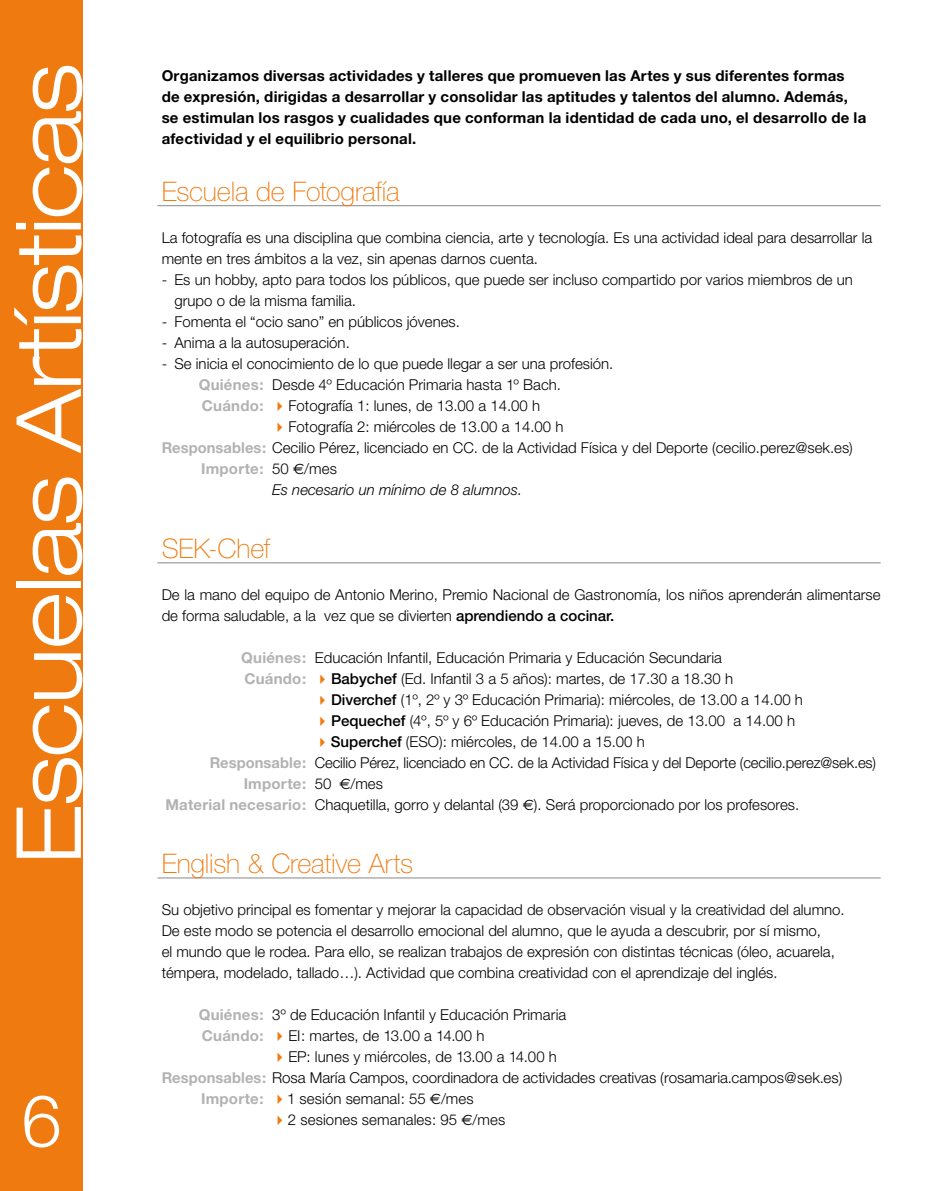
<style>
.page{position:relative;width:936px;height:1191px;background:#fff}
.page>*{position:absolute;margin:0;border:0;box-sizing:border-box;transform-origin:0 0}
.t1{font:300 expanded 90px "Helvetica Neue";letter-spacing:-.01em;color:#fff}
.t2{font:300 72px "Helvetica Neue";color:#fff}
.t3{font:100 27px "Helvetica Neue";letter-spacing:-.01em;color:#ef7b10}
.t4{font:300 15px/21px "Helvetica Neue";color:#000}
.t5{font:700 15px/21px "Helvetica Neue";letter-spacing:.015em;color:#000}
.t6{font:700 15px "Helvetica Neue";letter-spacing:.015em;color:#b3b2b2}
.t7{font:italic 300 15px "Helvetica Neue";color:#000}
.s1{font-weight:700;color:#b3b2b2}
.s2{color:#ef7b10}
.s3{font-weight:300;color:#000}
.s4{font-family:"Euro Sans";font-weight:400;color:#000}
.s5{font-weight:500}
.s6{font-family:"Euro Sans";font-weight:400}
</style>
<div class="page">
<div style="left:0;top:0;width:82px;height:1191px;background:#ef7b10"></div>
<hr style="left:157px;top:205px;width:723px;height:1px;background:#878787">
<hr style="left:157px;top:562px;width:723px;height:1px;background:#878787">
<hr style="left:157px;top:877px;width:723px;height:1px;background:#878787">
<h1 class="t1" style="left:-5px;top:864px;width:802px;rotate:-90deg">Escuelas Artísticas</h1>
<p class="t5" style="left:162px;top:65px;width:706px">Organizamos diversas actividades y talleres que promueven las Artes y sus diferentes formas de expresión, dirigidas a desarrollar y consolidar las aptitudes y talentos del alumno. Además, se estimulan los rasgos y cualidades que conforman la identidad de cada uno, el desarrollo de la afectividad y el equilibrio personal.</p>
<h3 class="t3" style="left:162px;top:176px;width:239px">Escuela de Fotografía</h3>
<p class="t4" style="left:162px;top:227px;width:712px">La fotografía es una disciplina que combina ciencia, arte y tecnología. Es una actividad ideal para desarrollar la mente en tres ámbitos a la vez, sin apenas darnos cuenta.</p>
<p class="t4" style="left:174px;top:269px;width:680px;text-indent:-13px">- Es un hobby, apto para todos los públicos, que puede ser incluso compartido por varios miembros de un grupo o de la misma familia.</p>
<p class="t4" style="left:162px;top:311px;width:300px">- Fomenta el “ocio sano” en públicos jóvenes.</p>
<p class="t4" style="left:162px;top:332px;width:190px">- Anima a la autosuperación.</p>
<p class="t4" style="left:199px;top:353px;width:416px;text-indent:-37px">- Se inicia el conocimiento de lo que puede llegar a ser una profesión.<br><span class="s1">Quiénes:</span> Desde 4º Educación Primaria hasta 1º Bach.<br><span class="s1">Cuándo:</span> <span class="s2">✔</span>Fotografía 1: lunes, de 13.00 a 14.00 h</p>
<p class="t4" style="left:272px;top:416px;width:293px"><span class="s2">✔</span>Fotografía 2: miércoles de 13.00 a 14.00 h</p>
<p class="t4" style="left:162px;top:437px;width:692px"><span class="s1">Responsables:</span> Cecilio Pérez, licenciado en CC. de la Actividad Física y del Deporte (cecilio.perez@sek.es)</p>
<p class="t6" style="left:201px;top:459px;width:137px">Importe: <span class="s3">50</span> <span class="s4">€</span><span class="s3">/mes</span></p>
<p class="t7" style="left:272px;top:481px;width:251px">Es necesario un mínimo de 8 alumnos.</p>
<h3 class="t3" style="left:162px;top:533px;width:110px">SEK-Chef</h3>
<p class="t4" style="left:162px;top:584px;width:720px">De la mano del equipo de Antonio Merino, Premio Nacional de Gastronomía, los niños aprenderán alimentarse de forma saludable, a la vez que se divierten <span class="s5">aprendiendo a cocinar.</span></p>
<p class="t4" style="left:241px;top:647px;width:493px"><span class="s1">Quiénes:</span> Educación Infantil, Educación Primaria y Educación Secundaria<br><span class="s1">Cuándo:</span> <span class="s2">✔</span><span class="s5">Babychef</span> (Ed. Infantil 3 a 5 años): martes, de 17.30 a 18.30 h</p>
<p class="t4" style="left:315px;top:689px;width:489px"><span class="s2">✔</span><span class="s5">Diverchef</span> (1º, 2º y 3º Educación Primaria): miércoles, de 13.00 a 14.00 h</p>
<p class="t4" style="left:315px;top:710px;width:482px"><span class="s2">✔</span><span class="s5">Pequechef</span> (4º, 5º y 6º Educación Primaria): jueves, de 13.00 a 14.00 h</p>
<p class="t4" style="left:315px;top:731px;width:331px"><span class="s2">✔</span><span class="s5">Superchef</span> (ESO): miércoles, de 14.00 a 15.00 h</p>
<p class="t4" style="left:210px;top:752px;width:668px"><span class="s1">Responsable:</span> Cecilio Pérez, licenciado en CC. de la Actividad Física y del Deporte (cecilio.perez@sek.es)</p>
<p class="t6" style="left:244px;top:774px;width:141px">Importe: <span class="s3">50</span> <span class="s4">c</span><span class="s3">/mes</span></p>
<p class="t4" style="left:165px;top:794px;width:635px"><span class="s1">Material necesario:</span> Chaquetilla, gorro y delantal (39 <span class="s6">c</span>). Será proporcionado por los profesores.</p>
<h3 class="t3" style="left:162px;top:848px;width:253px">English &amp; Creative Arts</h3>
<p class="t4" style="left:162px;top:899px;width:684px">Su objetivo principal es fomentar y mejorar la capacidad de observación visual y la creatividad del alumno.<br>De este modo se potencia el desarrollo emocional del alumno, que le ayuda a descubrir, por sí mismo,<br>el mundo que le rodea. Para ello, se realizan trabajos de expresión con distintas técnicas (óleo, acuarela, témpera, modelado, tallado…). Actividad que combina creatividad con el aprendizaje del inglés.</p>
<p class="t4" style="left:199px;top:1004px;width:369px"><span class="s1">Quiénes:</span> 3º de Educación Infantil y Educación Primaria<br><span class="s1">Cuándo:</span> <span class="s2">✔</span>EI: martes, de 13.00 a 14.00 h</p>
<p class="t4" style="left:272px;top:1046px;width:286px"><span class="s2">✔</span>EP: lunes y miércoles, de 13.00 a 14.00 h</p>
<p class="t4" style="left:162px;top:1067px;width:682px"><span class="s1">Responsables:</span> Rosa María Campos, coordinadora de actividades creativas (rosamaria.campos@sek.es)</p>
<p class="t4" style="left:201px;top:1088px;width:274px"><span class="s1">Importe:</span> <span class="s2">✔</span>1 sesión semanal: 55 <span class="s6">€</span>/mes</p>
<p class="t4" style="left:272px;top:1109px;width:234px"><span class="s2">✔</span>2 sesiones semanales: 95 <span class="s6">€</span>/mes</p>
<h2 class="t2" style="left:22px;top:1076px;width:42px">6</h2>
</div>
